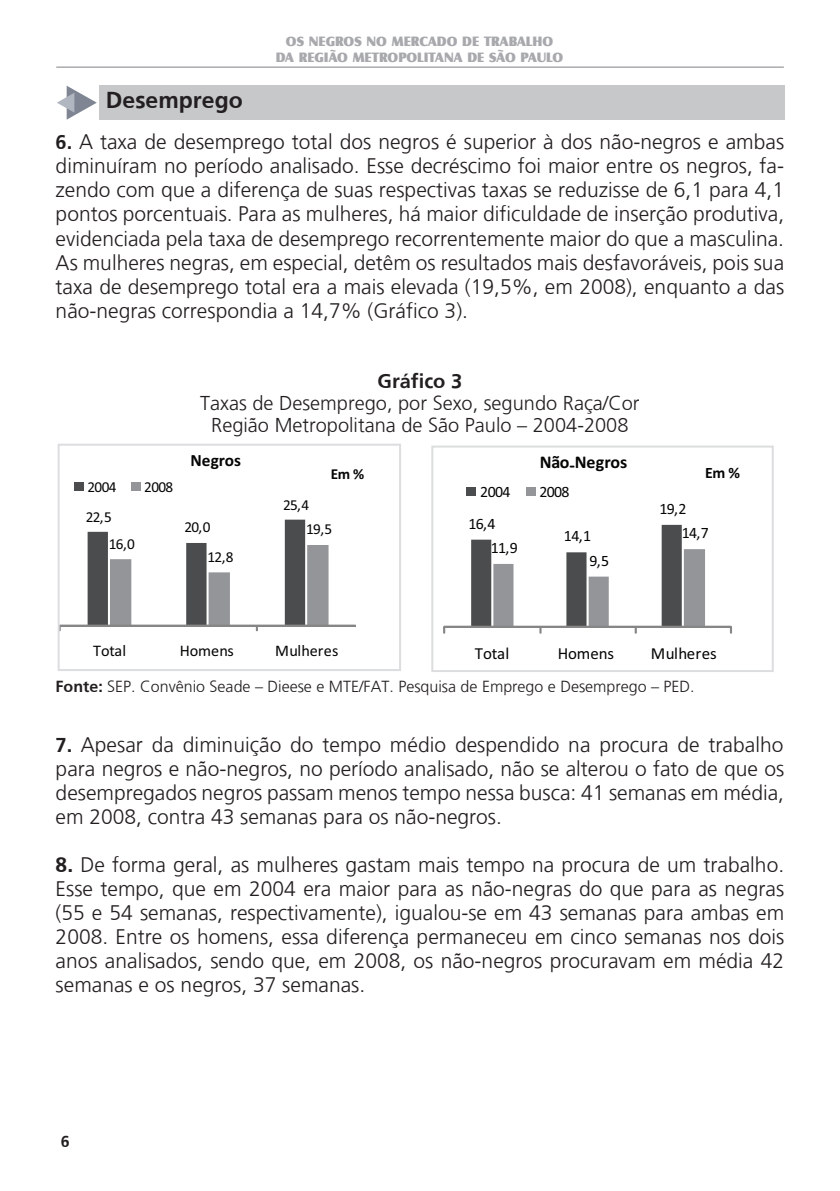
<style>
.page{position:relative;width:840px;height:1191px;background:#fff}
.page>*{position:absolute;margin:0;border:0;box-sizing:border-box;transform-origin:0 0}
.t1{font:700 23px "Frutiger";color:#231f20}
.t2{font:300 21px/24px "Frutiger";color:#231f20;text-align:justify}
.t3{font:300 20px/22px "Frutiger";color:#231f20;text-align:center}
.t4{font:700 20px "Frutiger";color:#231f20}
.t5{font:700 18px "Calibri";letter-spacing:-.005em;color:#050504}
.t6{font:700 17.2px "Calibri";letter-spacing:-.005em;color:#050504}
.t7{font:16.8px "Calibri";color:#050504}
.t8{font:16.2px "Calibri";color:#050504}
.t9{font:300 16px "Frutiger";color:#231f20}
.t10{font:700 16px "Frutiger";color:#231f20}
.t11{font:15.8px "Calibri";letter-spacing:-.04em;color:#050504}
.t12{font:700 15.8px "Calibri";color:#050504}
.t13{font:15.2px "Calibri";letter-spacing:-.04em;color:#050504}
.t14{font:700 15.2px "Calibri";color:#050504}
.t15{font:14px/16px "Castle T Ultr";color:#a8a9ad;text-align:center}
.s1{font-weight:700;font-size:20px}
.s2{font-weight:700}
</style>
<div class="page">
<hr style="left:56px;top:67px;width:727px;height:1px;background:#808285">
<div style="left:99px;top:85px;width:684px;height:35px;background:#c7c8ca"></div>
<svg style="left:57px;top:86px;width:40px;height:34px"></svg>
<div style="left:59px;top:624px;width:297px;height:2px;border:1px solid #878686"></div>
<svg style="left:88px;top:519px;width:240px;height:112px"></svg>
<div style="left:74px;top:482px;width:9px;height:8px;background:#4b4c4d"></div>
<div style="left:131px;top:482px;width:9px;height:8px;background:#939598"></div>
<div style="left:58px;top:444px;width:343px;height:227px;border:2px solid #dcdddf"></div>
<div style="left:443px;top:625px;width:288px;height:3px;border:1px solid #878686"></div>
<svg style="left:471px;top:525px;width:233px;height:108px"></svg>
<svg style="left:443px;top:626px;width:2px;height:7px"></svg>
<div style="left:466px;top:487px;width:10px;height:8px;background:#4b4c4d"></div>
<div style="left:525px;top:487px;width:10px;height:8px;background:#939598"></div>
<div style="left:431px;top:445px;width:342px;height:227px;border:2px solid #dcddde"></div>
<p class="t1" style="left:106px;top:87px;width:138px">Desemprego</p>
<p class="t15" style="left:275px;top:33px;width:288px">OS NEGROS NO MERCADO DE TRABALHO<br>DA REGIÃO METROPOLITANA DE SÃO PAULO</p>
<p class="t2" style="left:56px;top:130px;width:729px"><span class="s1">6.</span> A taxa de desemprego total dos negros é superior à dos não-negros e ambas diminuíram no período analisado. Esse decréscimo foi maior entre os negros, fa&shy;zendo com que a diferença de suas respectivas taxas se reduzisse de 6,1 para 4,1 pontos porcentuais. Para as mulheres, há maior dificuldade de inserção produtiva, evidenciada pela taxa de desemprego recorrentemente maior do que a masculina.<br>As mulheres negras, em especial, detêm os resultados mais desfavoráveis, pois sua taxa de desemprego total era a mais elevada (19,5%, em 2008), enquanto a das não-negras correspondia a 14,7% (Gráfico 3).</p>
<p class="t13" style="left:87px;top:477px;width:31px">2004</p>
<p class="t13" style="left:144px;top:477px;width:31px">2008</p>
<p class="t13" style="left:86px;top:507px;width:28px">22,5</p>
<p class="t13" style="left:109px;top:534px;width:28px">16,0</p>
<p class="t4" style="left:377px;top:369px;width:86px">Gráfico 3</p>
<p class="t3" style="left:200px;top:391px;width:441px">Taxas de Desemprego, por Sexo, segundo Raça/Cor<br>Região Metropolitana de São Paulo – 2004-2008</p>
<p class="t6" style="left:190px;top:450px;width:52px">Negros</p>
<p class="t14" style="left:330px;top:464px;width:35px">Em %</p>
<p class="t5" style="left:539px;top:451px;width:89px">Não-Negros</p>
<p class="t11" style="left:480px;top:482px;width:32px">2004</p>
<p class="t11" style="left:539px;top:482px;width:32px">2008</p>
<p class="t13" style="left:283px;top:495px;width:28px">25,4</p>
<p class="t13" style="left:184px;top:518px;width:28px">20,0</p>
<p class="t13" style="left:207px;top:548px;width:28px">12,8</p>
<p class="t13" style="left:306px;top:520px;width:28px">19,5</p>
<p class="t11" style="left:468px;top:514px;width:29px">16,4</p>
<p class="t11" style="left:490px;top:538px;width:29px">11,9</p>
<p class="t11" style="left:563px;top:526px;width:29px">14,1</p>
<p class="t11" style="left:589px;top:551px;width:21px">9,5</p>
<p class="t11" style="left:659px;top:499px;width:29px">19,2</p>
<p class="t12" style="left:704px;top:463px;width:36px">Em %</p>
<p class="t11" style="left:681px;top:523px;width:29px">14,7</p>
<p class="t8" style="left:93px;top:641px;width:35px">Total</p>
<p class="t8" style="left:180px;top:641px;width:56px">Homens</p>
<p class="t8" style="left:275px;top:641px;width:65px">Mulheres</p>
<p class="t7" style="left:474px;top:643px;width:36px">Total</p>
<p class="t7" style="left:557px;top:643px;width:58px">Homens</p>
<p class="t7" style="left:650px;top:643px;width:67px">Mulheres</p>
<p class="t9" style="left:56px;top:677px;width:640px"><span class="s2">Fonte:</span> SEP. Convênio Seade – Dieese e MTE/FAT. Pesquisa de Emprego e Desemprego – PED.</p>
<p class="t2" style="left:56px;top:732px;width:729px"><span class="s1">7.</span> Apesar da diminuição do tempo médio despendido na procura de trabalho para negros e não-negros, no período analisado, não se alterou o fato de que os desempregados negros passam menos tempo nessa busca: 41 semanas em média, em 2008, contra 43 semanas para os não-negros.</p>
<p class="t2" style="left:56px;top:852px;width:729px"><span class="s2">8.</span> De forma geral, as mulheres gastam mais tempo na procura de um trabalho.<br>Esse tempo, que em 2004 era maior para as não-negras do que para as negras (55 e 54 semanas, respectivamente), igualou-se em 43 semanas para ambas em 2008. Entre os homens, essa diferença permaneceu em cinco semanas nos dois anos analisados, sendo que, em 2008, os não-negros procuravam em média 42 semanas e os negros, 37 semanas.</p>
<p class="t10" style="left:61px;top:1131px;width:10px">6</p>
</div>
